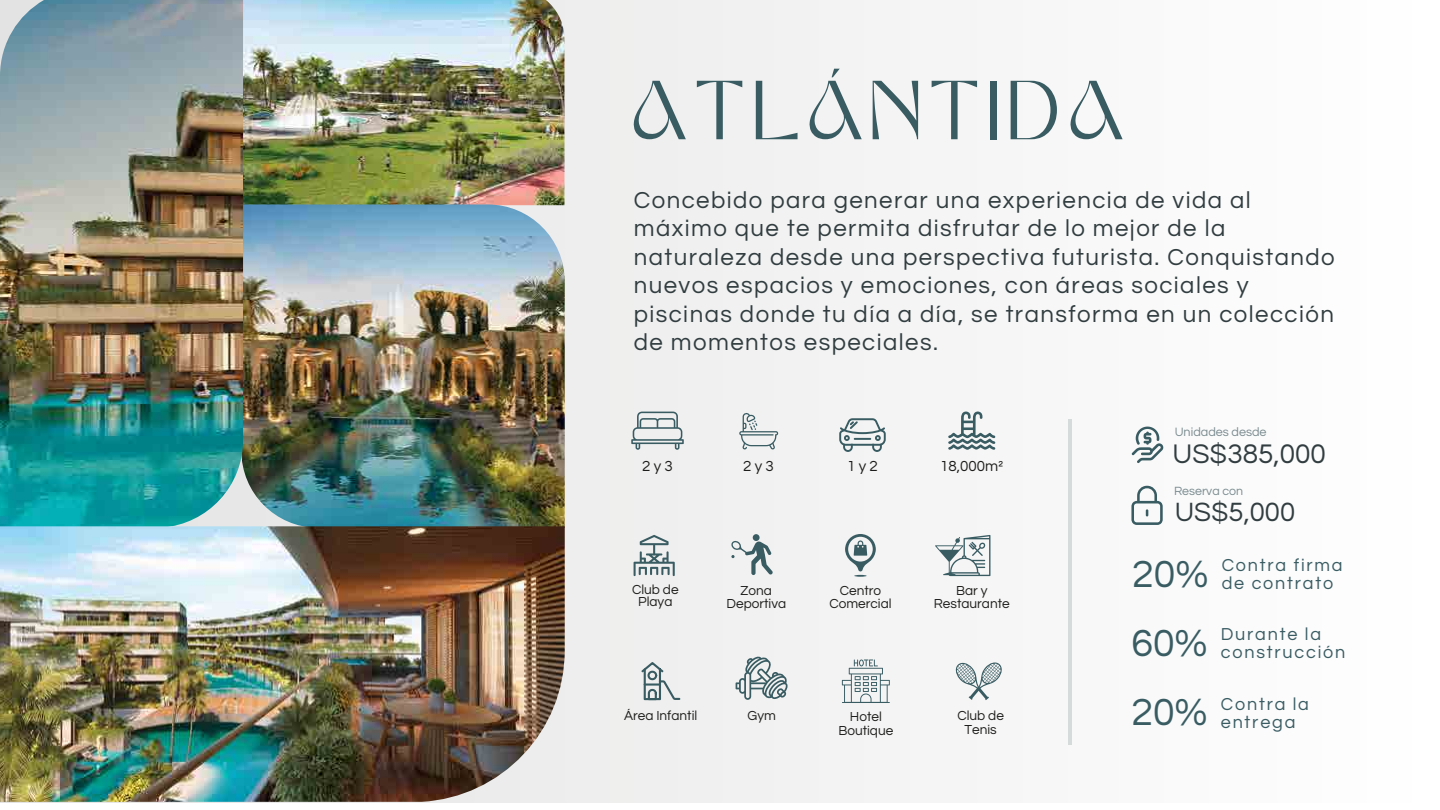
<style>
.page{position:relative;width:1440px;height:810px;background:#fff}
.page>*{position:absolute;margin:0;border:0;box-sizing:border-box;transform-origin:0 0}
.t1{font:78px "KENAO";letter-spacing:.06em;color:#395c63}
.t2{font:28px "Questrial";color:#313d40}
.t3{font:27.5px "Questrial";color:#313d40}
.t4{font:24px/28.5px "Questrial";letter-spacing:.06em;color:#313d40}
.t5{font:18px/18px "Questrial";letter-spacing:.1em;color:#395c63}
.t6{font:15.1px "Questrial";letter-spacing:.215em;color:#1d1d1b}
.t7{font:13.6px/13.5px "Questrial";color:#1d1d1b;text-align:center}
.t8{font:12.6px "Questrial";color:#7a8b90}
.t9{font:12.4px "Questrial";color:#7a8b90}
.s1{font-size:39.2px}
</style>
<div class="page">
<div style="left:0;top:0;width:1440px;height:802px;background:#f6f6f6"></div>
<img style="left:243px;top:0;width:321px;height:204px">
<img style="left:243px;top:204px;width:322px;height:322px">
<img style="left:0;top:0;width:243px;height:526px">
<img style="left:0;top:526px;width:565px;height:276px">
<svg style="left:634px;top:535px;width:41px;height:41px"></svg>
<svg style="left:935px;top:535px;width:55px;height:41px"></svg>
<svg style="left:631px;top:412px;width:53px;height:38px"></svg>
<svg style="left:739px;top:412px;width:39px;height:37px"></svg>
<svg style="left:839px;top:418px;width:47px;height:34px"></svg>
<svg style="left:948px;top:412px;width:47px;height:38px"></svg>
<svg style="left:641px;top:662px;width:39px;height:38px"></svg>
<svg style="left:736px;top:656px;width:52px;height:44px"></svg>
<hr style="left:1068px;top:420px;width:3px;height:325px;background:#7a8b90">
<svg style="left:1132px;top:427px;width:31px;height:36px"></svg>
<svg style="left:1131px;top:486px;width:32px;height:39px"></svg>
<div style="left:753px;top:534px;width:7px;height:7px;background:#395c63;border-radius:50%"></div>
<svg style="left:731px;top:541px;width:42px;height:34px"></svg>
<svg style="left:845px;top:534px;width:31px;height:43px"></svg>
<svg style="left:955px;top:662px;width:47px;height:38px"></svg>
<svg style="left:842px;top:660px;width:48px;height:43px"></svg>
<h1 class="t1" style="left:634px;top:66px;width:497px">ATLÁNTIDA</h1>
<p class="t4" style="left:634px;top:186px;width:703px">Concebido para generar una experiencia de vida al máximo que te permita disfrutar de lo mejor de la naturaleza desde una perspectiva futurista. Conquistando nuevos espacios y emociones, con áreas sociales y piscinas donde tu día a día, se transforma en un colección de momentos especiales.</p>
<p class="t6" style="left:642px;top:458px;width:32px">2y3</p>
<p class="t6" style="left:743px;top:458px;width:32px">2y3</p>
<p class="t6" style="left:847px;top:459px;width:32px">1y2</p>
<p class="t6" style="left:940px;top:458px;width:65px">18,000m²</p>
<p class="t7" style="left:632px;top:584px;width:48px;line-height:12px">Club de<br>Playa</p>
<p class="t7" style="left:727px;top:584px;width:61px">Zona<br>Deportiva</p>
<p class="t7" style="left:829px;top:584px;width:64px">Centro<br>Comercial</p>
<p class="t7" style="left:934px;top:584px;width:77px">Bar y<br>Restaurante</p>
<p class="t7" style="left:624px;top:709px;width:75px">Área Infantil</p>
<p class="t7" style="left:748px;top:709px;width:30px">Gym</p>
<p class="t7" style="left:838px;top:710px;width:56px">Hotel<br>Boutique</p>
<p class="t7" style="left:957px;top:710px;width:48px">Club de<br>Tenis</p>
<p class="t8" style="left:1175px;top:426px;width:93px">Unidades desde</p>
<p class="t2" style="left:1173px;top:440px;width:155px">US$385,000</p>
<p class="t9" style="left:1174px;top:485px;width:71px">Reserva con</p>
<p class="t3" style="left:1175px;top:498px;width:122px">US$5,000</p>
<p class="t5" style="left:1222px;top:556px;width:122px;text-indent:-89px"><span class="s1">20%</span> Contra firma de contrato</p>
<p class="t5" style="left:1221px;top:626px;width:126px;text-indent:-89px"><span class="s1">60%</span> Durante la construcción</p>
<p class="t5" style="left:1221px;top:695px;width:90px;text-indent:-89px"><span class="s1">20%</span> Contra la entrega</p>
</div>
